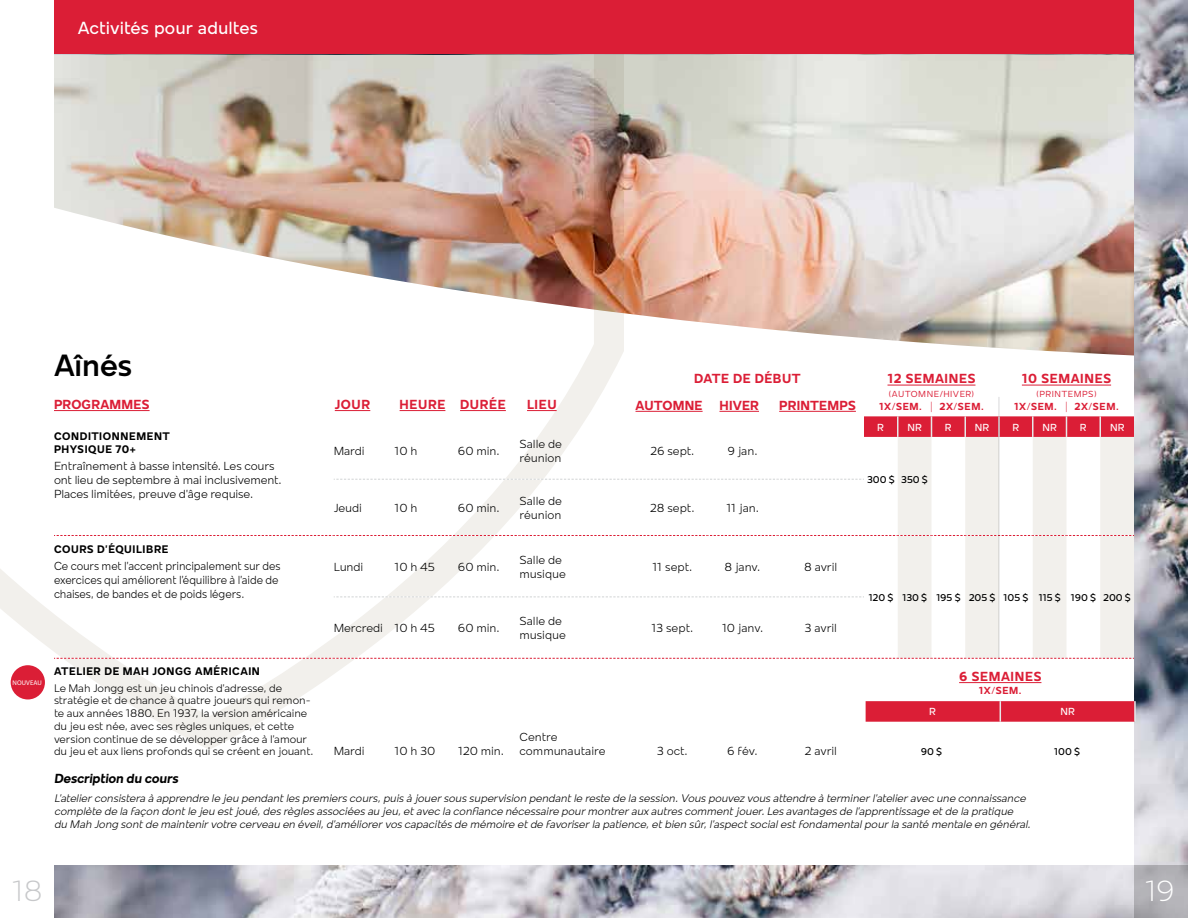
<style>
.page{position:relative;width:1188px;height:918px;background:#fff}
.page>*{position:absolute;margin:0;border:0;box-sizing:border-box;transform-origin:0 0}
.t1{font:600 31.5px "Mollen";letter-spacing:-.005em;color:#000}
.t2{font:300 30px "Mollen";color:#c7c8ca}
.t3{font:300 30px "Mollen";color:#fff}
.t4{font:500 18px "Mollen";color:#fff}
.t5{font:700 13.5px "Mollen";letter-spacing:.04em;color:#db1e36}
.t6{font:700 13.5px "Mollen";letter-spacing:.015em;color:#db1e36}
.t7{font:700 13.5px "Mollen";color:#000}
.t8{font:700 13.5px "Mollen";letter-spacing:.01em;color:#db1e36}
.t9{font:300 12px/13.8px "Mollen";letter-spacing:-.01em;color:#000}
.t10{font:300 12px/13.8px "Mollen";letter-spacing:-.01em;color:#000;scale:.94 1}
.t11{font:italic 300 11.25px/12.8px "Mollen";letter-spacing:-.015em;color:#000}
.t12{font:300 11.25px/12.8px "Mollen";letter-spacing:-.01em;color:#000}
.t13{font:700 11.25px/12.8px "Mollen";letter-spacing:.055em;color:#000}
.t14{font:700 10.5px "Mollen";letter-spacing:.055em;color:#db1e36}
.t15{font:500 10.5px "Mollen";letter-spacing:.005em;color:#fff}
.t16{font:500 10.2px "Mollen";letter-spacing:-.015em;color:#000}
.t17{font:9px "Mollen";letter-spacing:.045em;color:#db1e36}
.t18{font:6.75px "Myriad Pro";letter-spacing:.01em;color:#fff}
.s1{font-weight:400}
.s2{font-weight:300}
</style>
<div class="page">
<img style="left:54px;top:0;width:1134px;height:918px">
<div style="left:0;top:55px;width:1134px;height:810px;background:#fff"></div>
<svg style="left:0;top:356px;width:625px;height:394px"></svg>
<svg style="left:898px;top:437px;width:236px;height:221px;fill:#f2f0ec"></svg>
<svg style="left:334px;top:597px;width:530px;height:1px"></svg>
<svg style="left:54px;top:658px;width:1080px;height:1px"></svg>
<svg style="left:54px;top:535px;width:1080px;height:1px"></svg>
<svg style="left:334px;top:479px;width:530px;height:1px"></svg>
<div style="left:54px;top:0;width:1080px;height:54px;background:#db1e36"></div>
<div style="left:11px;top:665px;width:34px;height:34px;background:#db1e36;border-radius:50%"></div>
<img style="left:54px;top:54px;width:1080px;height:302px">
<svg style="left:864px;top:416px;width:270px;height:21px;background:#dc2940"></svg>
<hr style="left:54px;top:410px;width:96px;height:1px;background:#db1e36">
<hr style="left:335px;top:410px;width:35px;height:1px;background:#db1e36">
<hr style="left:400px;top:410px;width:45px;height:1px;background:#db1e36">
<hr style="left:460px;top:410px;width:46px;height:1px;background:#db1e36">
<hr style="left:527px;top:410px;width:30px;height:1px;background:#db1e36">
<hr style="left:888px;top:385px;width:87px;height:1px;background:#db1e36">
<hr style="left:1022px;top:385px;width:89px;height:1px;background:#db1e36">
<hr style="left:636px;top:411px;width:67px;height:1px;background:#db1e36">
<hr style="left:719px;top:411px;width:40px;height:1px;background:#db1e36">
<hr style="left:779px;top:411px;width:77px;height:1px;background:#db1e36">
<hr style="left:998px;top:397px;width:2px;height:262px;background:#dcddde">
<svg style="left:866px;top:701px;width:268px;height:21px;background:#db233b"></svg>
<hr style="left:1134px;top:701px;width:2px;height:21px;background:#e6e7e8">
<hr style="left:959px;top:682px;width:82px;height:1px;background:#db1e36">
<svg style="left:1134px;top:865px;width:54px;height:53px;background:#afafb3"></svg>
<h3 class="t4" style="left:78px;top:18px;width:182px">Activités pour adultes</h3>
<p class="t18" style="left:12px;top:678px;width:31px">NOUVEAU</p>
<h1 class="t1" style="left:54px;top:348px;width:80px">Aînés</h1>
<p class="t5" style="left:694px;top:371px;width:108px">DATE DE DÉBUT</p>
<p class="t5" style="left:888px;top:371px;width:89px">12 SEMAINES</p>
<p class="t17" style="left:889px;top:389px;width:87px">(AUTOMNE/HIVER)</p>
<p class="t14" style="left:879px;top:401px;width:106px">1X<span class="s1">/</span>SEM. <span class="s2">|</span> 2X<span class="s1">/</span>SEM.</p>
<p class="t5" style="left:1022px;top:371px;width:91px">10 SEMAINES</p>
<p class="t17" style="left:1036px;top:389px;width:62px">(PRINTEMPS)</p>
<p class="t6" style="left:54px;top:397px;width:97px">PROGRAMMES</p>
<p class="t5" style="left:335px;top:397px;width:37px">JOUR</p>
<p class="t5" style="left:400px;top:397px;width:108px">HEURE DURÉE</p>
<p class="t5" style="left:527px;top:397px;width:31px">LIEU</p>
<p class="t8" style="left:636px;top:397px;width:69px">AUTOMNE</p>
<p class="t5" style="left:719px;top:397px;width:41px">HIVER</p>
<p class="t6" style="left:779px;top:397px;width:78px">PRINTEMPS</p>
<p class="t14" style="left:1014px;top:401px;width:106px">1X<span class="s1">/</span>SEM. <span class="s2">|</span> 2X<span class="s1">/</span>SEM.</p>
<p class="t15" style="left:877px;top:421px;width:8px">R</p>
<p class="t15" style="left:907px;top:421px;width:16px">NR</p>
<p class="t15" style="left:945px;top:421px;width:8px">R</p>
<p class="t15" style="left:975px;top:421px;width:16px">NR</p>
<p class="t15" style="left:1012px;top:421px;width:8px">R</p>
<p class="t15" style="left:1042px;top:421px;width:16px">NR</p>
<p class="t15" style="left:1080px;top:421px;width:8px">R</p>
<p class="t15" style="left:1110px;top:421px;width:16px">NR</p>
<p class="t13" style="left:54px;top:430px;width:117px">CONDITIONNEMENT<br>PHYSIQUE 70+</p>
<p class="t9" style="left:54px;top:459px;width:229px">Entraînement à basse intensité. Les cours ont lieu de septembre à mai inclusivement.<br>Places limitées, preuve d’âge requise.</p>
<p class="t9" style="left:334px;top:444px;width:32px">Mardi</p>
<p class="t9" style="left:394px;top:444px;width:25px">10 h</p>
<p class="t9" style="left:458px;top:444px;width:43px">60 min.</p>
<p class="t9" style="left:519px;top:437px;width:44px">Salle de réunion</p>
<p class="t9" style="left:650px;top:444px;width:46px">26 sept.</p>
<p class="t9" style="left:727px;top:444px;width:32px">9 jan.</p>
<p class="t16" style="left:867px;top:474px;width:62px">300 $ 350 $</p>
<p class="t9" style="left:334px;top:501px;width:30px">Jeudi</p>
<p class="t9" style="left:394px;top:501px;width:25px">10 h</p>
<p class="t9" style="left:458px;top:501px;width:43px">60 min.</p>
<p class="t9" style="left:519px;top:494px;width:44px">Salle de réunion</p>
<p class="t9" style="left:650px;top:501px;width:46px">28 sept.</p>
<p class="t9" style="left:726px;top:501px;width:35px">11 jan.</p>
<p class="t13" style="left:54px;top:542px;width:116px">COURS D’ÉQUILIBRE</p>
<p class="t10" style="left:54px;top:559px;width:243px">Ce cours met l’accent principalement sur des exercices qui améliorent l’équilibre à l’aide de chaises, de bandes et de poids légers.</p>
<p class="t9" style="left:334px;top:560px;width:31px">Lundi</p>
<p class="t9" style="left:394px;top:560px;width:43px">10 h 45</p>
<p class="t9" style="left:458px;top:560px;width:43px">60 min.</p>
<p class="t9" style="left:519px;top:553px;width:48px">Salle de musique</p>
<p class="t9" style="left:652px;top:560px;width:42px">11 sept.</p>
<p class="t9" style="left:725px;top:560px;width:37px">8 janv.</p>
<p class="t9" style="left:804px;top:560px;width:35px">8 avril</p>
<p class="t9" style="left:334px;top:621px;width:103px">Mercredi 10 h 45</p>
<p class="t9" style="left:458px;top:621px;width:43px">60 min.</p>
<p class="t9" style="left:519px;top:614px;width:48px">Salle de musique</p>
<p class="t9" style="left:651px;top:621px;width:44px">13 sept.</p>
<p class="t9" style="left:722px;top:621px;width:43px">10 janv.</p>
<p class="t9" style="left:805px;top:621px;width:34px">3 avril</p>
<p class="t16" style="left:868px;top:591px;width:264px">120 $ 130 $ 195 $ 205 $ 105 $ 115 $ 190 $ 200 $</p>
<p class="t13" style="left:54px;top:665px;width:207px">ATELIER DE MAH JONGG AMÉRICAIN</p>
<p class="t12" style="left:54px;top:681px;width:261px">Le Mah Jongg est un jeu chinois d’adresse, de stratégie et de chance à quatre joueurs qui remon&shy;te aux années 1880. En 1937, la version américaine du jeu est née, avec ses règles uniques, et cette version continue de se développer grâce à l’amour du jeu et aux liens profonds qui se créent en jouant.</p>
<p class="t9" style="left:334px;top:744px;width:32px">Mardi</p>
<p class="t9" style="left:394px;top:744px;width:43px">10 h 30</p>
<p class="t9" style="left:458px;top:744px;width:48px">120 min.</p>
<p class="t9" style="left:519px;top:730px;width:88px">Centre communautaire</p>
<p class="t5" style="left:959px;top:669px;width:84px">6 SEMAINES</p>
<p class="t14" style="left:979px;top:685px;width:44px">1X<span class="s1">/</span>SEM.</p>
<p class="t15" style="left:929px;top:706px;width:8px">R</p>
<p class="t15" style="left:1060px;top:706px;width:16px">NR</p>
<p class="t9" style="left:657px;top:744px;width:33px">3 oct.</p>
<p class="t9" style="left:727px;top:744px;width:32px">6 fév.</p>
<p class="t9" style="left:805px;top:744px;width:34px">2 avril</p>
<p class="t16" style="left:921px;top:746px;width:23px">90 $</p>
<p class="t16" style="left:1054px;top:746px;width:28px">100 $</p>
<p class="t7" style="left:54px;top:770px;width:128px">Description du cours</p>
<p class="t11" style="left:54px;top:792px;width:978px">L’atelier consistera à apprendre le jeu pendant les premiers cours, puis à jouer sous supervision pendant le reste de la session. Vous pouvez vous attendre à terminer l’atelier avec une connaissance complète de la façon dont le jeu est joué, des règles associées au jeu, et avec la confiance nécessaire pour montrer aux autres comment jouer. Les avantages de l’apprentissage et de la pratique<br>du Mah Jong sont de maintenir votre cerveau en éveil, d’améliorer vos capacités de mémoire et de favoriser la patience, et bien sûr, l’aspect social est fondamental pour la santé mentale en général.</p>
<h2 class="t2" style="left:11px;top:874px;width:33px">18</h2>
<h2 class="t3" style="left:1144px;top:874px;width:32px">19</h2>
</div>
